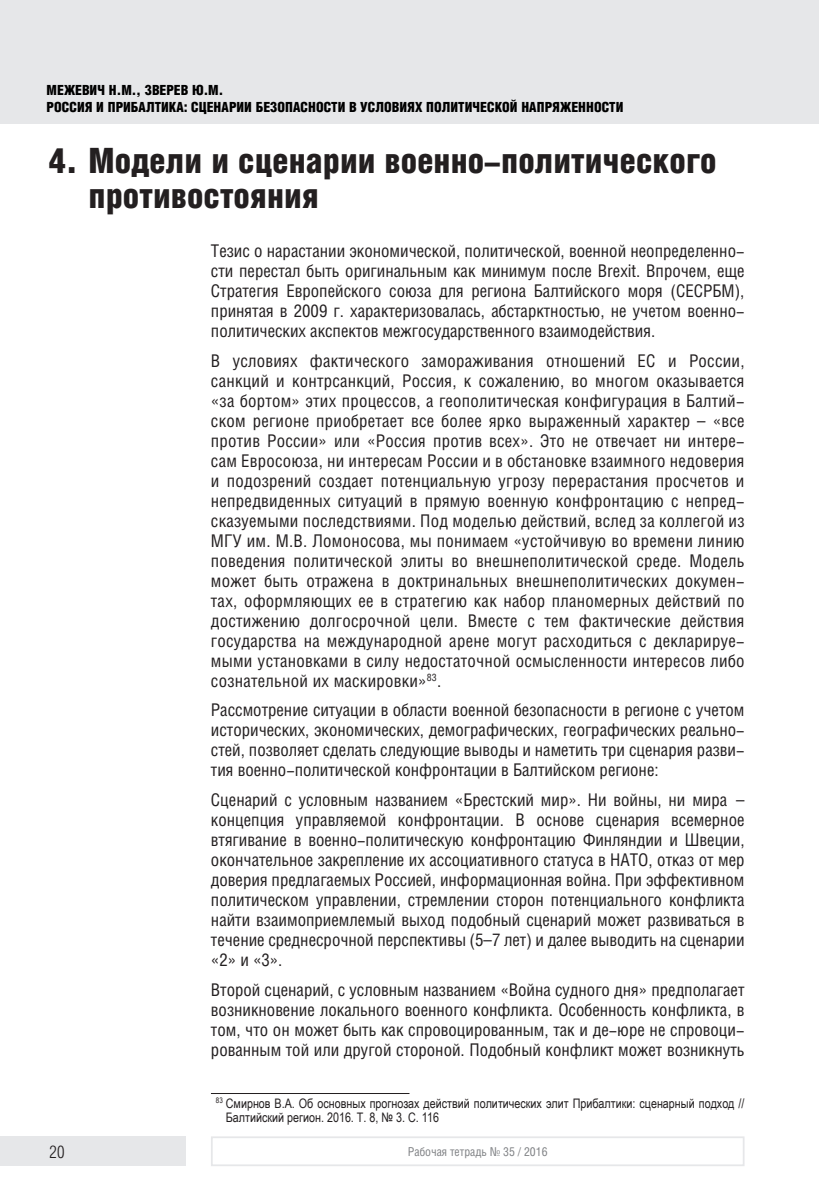
<style>
.page{position:relative;width:819px;height:1191px;background:#fff}
.page>*{position:absolute;margin:0;border:0;box-sizing:border-box;transform-origin:0 0}
.Название_материала_с{font:900 35px/35px "Helios Cond";color:#231f20}
.Основной_текст{font:17.5px/19.9px "Helios Cond";color:#231f20;text-align:justify}
.t1{font:300 17.5px "Helios Cond";color:#231f20}
.t2{font:900 14px/17.5px "Helios Cond";color:#000}
.Сноска_с_чертой{font:13.12px/14px "Arial Narrow";color:#231f20}
.t3{font:12.25px "Helios Cond";color:#808285}
</style>
<div class="page">
<div style="left:0;top:0;width:819px;height:124px;background:#e6e7e9"></div>
<div style="left:0;top:1136px;width:186px;height:30px;background:#e6e7e9"></div>
<div style="left:211px;top:1136px;width:533px;height:30px;border:2px solid #e6e7e9"></div>
<hr style="left:211px;top:1093px;width:198px;height:1px;background:#231f20">
<p class="t2" style="left:47px;top:81px;width:578px">МЕЖЕВИЧ Н.М., ЗВЕРЕВ Ю.М.<br>РОССИЯ И ПРИБАЛТИКА: СЦЕНАРИИ БЕЗОПАСНОСТИ В УСЛОВИЯХ ПОЛИТИЧЕСКОЙ НАПРЯЖЕННОСТИ</p>
<p class="Название_материала_с" style="left:88px;top:143px;width:630px;text-indent:-40px">4. Модели и сценарии военно-политического противостояния</p>
<p class="Основной_текст" style="left:211px;top:241px;width:535px">Тезис о нарастании экономической, политической, военной неопределенно&shy;сти перестал быть оригинальным как минимум после Brexit. Впрочем, еще Стратегия Европейского союза для региона Балтийского моря (СЕСРБМ), принятая в 2009 г. характеризовалась, абстарктностью, не учетом военно&shy;политических акспектов межгосударственного взаимодействия.</p>
<p class="Основной_текст" style="left:211px;top:351px;width:535px">В условиях фактического замораживания отношений ЕС и России, санкций и контрсанкций, Россия, к сожалению, во многом оказывается «за бортом» этих процессов, а геополитическая конфигурация в Балтий&shy;ском регионе приобретает все более ярко выраженный характер – «все против России» или «Россия против всех». Это не отвечает ни интере&shy;сам Евросоюза, ни интересам России и в обстановке взаимного недоверия и подозрений создает потенциальную угрозу перерастания просчетов и непредвиденных ситуаций в прямую военную конфронтацию с непред&shy;сказуемыми последствиями. Под моделью действий, вслед за коллегой из МГУ им. М.В. Ломоносова, мы понимаем «устойчивую во времени линию поведения политической элиты во внешнеполитической среде. Модель может быть отражена в доктринальных внешнеполитических докумен&shy;тах, оформляющих ее в стратегию как набор планомерных действий по достижению долгосрочной цели. Вместе с тем фактические действия государства на международной арене могут расходиться с декларируе&shy;мыми установками в силу недостаточной осмысленности интересов либо сознательной их маскировки»<sup>83</sup>.</p>
<p class="Основной_текст" style="left:211px;top:700px;width:535px">Рассмотрение ситуации в области военной безопасности в регионе с учетом исторических, экономических, демографических, географических реально&shy;стей, позволяет сделать следующие выводы и наметить три сценария разви&shy;тия военно-политической конфронтации в Балтийском регионе:</p>
<p class="Основной_текст" style="left:211px;top:790px;width:535px">Сценарий с условным названием «Брестский мир». Ни войны, ни мира – концепция управляемой конфронтации. В основе сценария всемерное втягивание в военно-политическую конфронтацию Финляндии и Швеции, окончательное закрепление их ассоциативного статуса в НАТО, отказ от мер доверия предлагаемых Россией, информационная война. При эффективном политическом управлении, стремлении сторон потенциального конфликта найти взаимоприемлемый выход подобный сценарий может развиваться в течение среднесрочной перспективы (5–7 лет) и далее выводить на сценарии «2» и «3».</p>
<p class="Основной_текст" style="left:211px;top:979px;width:535px">Второй сценарий, с условным названием «Война судного дня» предполагает возникновение локального военного конфликта. Особенность конфликта, в том, что он может быть как спровоцированным, так и де‑юре не спровоци&shy;рованным той или другой стороной. Подобный конфликт может возникнуть</p>
<p class="Сноска_с_чертой" style="left:226px;top:1095px;width:520px;text-indent:-10px"><sup>83</sup> Смирнов В.А. Об основных прогнозах действий политических элит Прибалтики: сценарный подход //<br>Балтийский регион. 2016. Т. 8, № 3. С. 116</p>
<p class="t1" style="left:50px;top:1142px;width:16px">20</p>
<p class="t3" style="left:408px;top:1144px;width:141px">Рабочая тетрадь № 35 / 2016</p>
</div>
